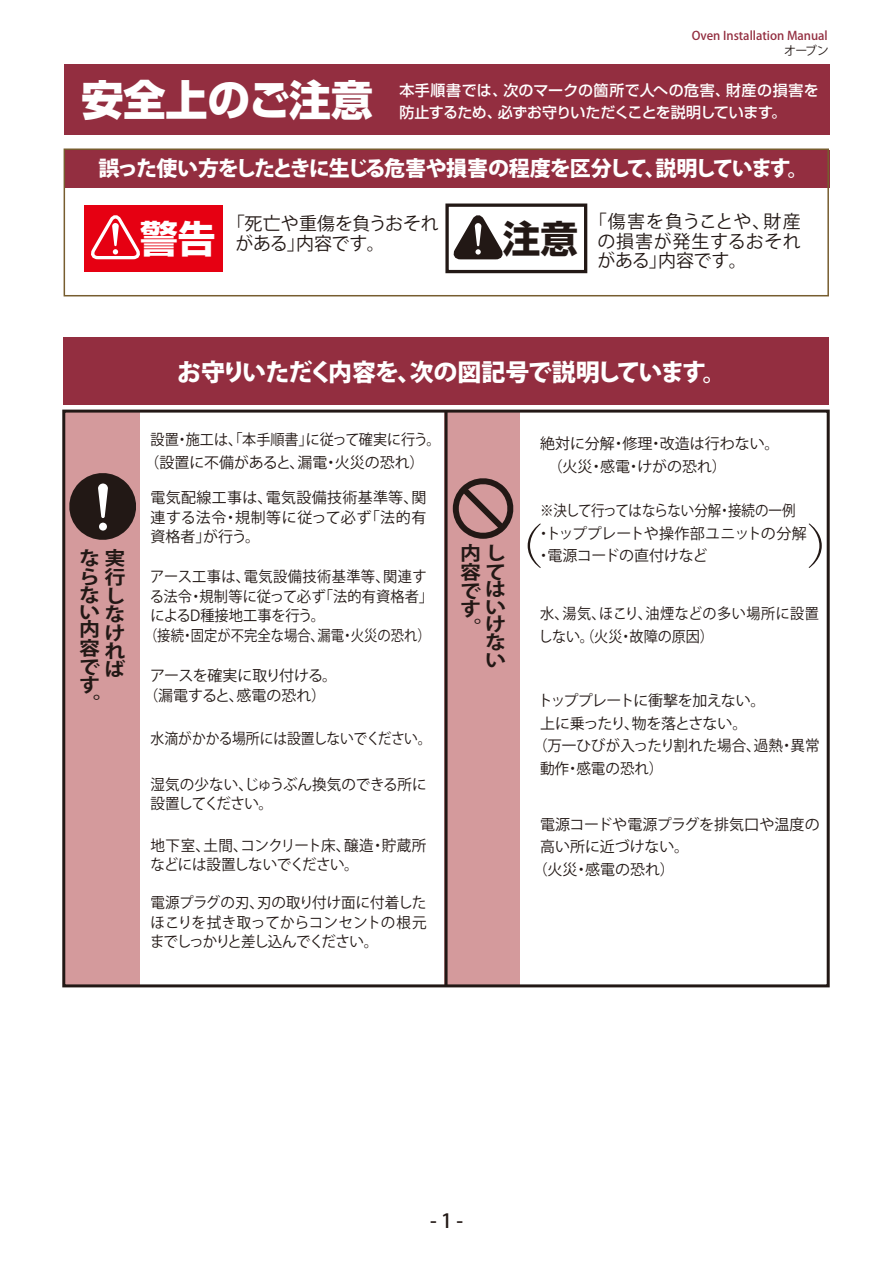
<style>
.page{position:relative;width:893px;height:1263px;background:#fff}
.page>*{position:absolute;margin:0;border:0;box-sizing:border-box;transform-origin:0 0}
.t1{font:800 42px "Shin Go Pro";color:#fff}
.t2{font:700 37.65px "Shin Go Pro";color:#fff}
.t3{font:800 24px "Koz Go Pro";letter-spacing:-.05em;color:#fff}
.t4{font:800 21px "Koz Go Pro";letter-spacing:-.07em;color:#fff}
.t5{font:500 19.5px "Koz Go Std";color:#221815}
.t6{font:700 18.9px/18.5px "Koz Go Std";color:#221815;text-align:justify;scale:1.11 1}
.t7{font:18px/19.5px "Koz Go Std";color:#221815}
.t8{font:18px/19.5px "Koz Go Std";letter-spacing:.04em;color:#221815;text-align:center}
.t9{font:15px/19.5px "Koz Go Std";color:#221815;text-align:justify}
.t10{font:15px/22.5px "Koz Go Std";color:#221815;scale:.94 1}
.t11{font:500 15px/22.5px "Shin Go Pro";letter-spacing:-.005em;color:#fff}
.t12{font:15px/22.5px "Koz Go Std";letter-spacing:-.02em;color:#221815;scale:.9 1}
.t13{font:15px/19.5px "Koz Go Std";letter-spacing:-.04em;color:#221815}
.t14{font:15px "Koz Go Std";letter-spacing:-.05em;color:#221815}
.t15{font:15px "Koz Go Std";color:#221815;scale:.89 1}
.t16{font:15px "Koz Go Std";color:#221815;scale:.95 1}
.t17{font:15px "Koz Go Std";color:#221815;scale:.92 1}
.t18{font:15px "Koz Go Std";letter-spacing:.03em;color:#221815;scale:.95 1}
.t19{font:15px "Koz Go Std";letter-spacing:-.02em;color:#221815;scale:.95 1}
.t20{font:500 12px "Koz Go Std";color:#932e40}
.t21{font:12px "Koz Go Std";color:#221815}
</style>
<div class="page">
<div style="left:64px;top:150px;width:765px;height:38px;background:#932e40"></div>
<div style="left:84px;top:205px;width:139px;height:66px;background:#e60012"></div>
<div style="left:64px;top:148px;width:765px;height:148px;border:2px solid #775d2f"></div>
<svg style="left:91px;top:215px;width:49px;height:45px"></svg>
<div style="left:445px;top:203px;width:142px;height:70px;border:3px solid #221815"></div>
<svg style="left:453px;top:215px;width:50px;height:45px"></svg>
<div style="left:64px;top:64px;width:765px;height:70px;background:#932e40"></div>
<div style="left:65px;top:412px;width:75px;height:573px;background:#d49a9c"></div>
<div style="left:445px;top:412px;width:75px;height:573px;background:#d49a9c"></div>
<svg style="left:453px;top:478px;width:61px;height:61px"></svg>
<svg style="left:69px;top:473px;width:67px;height:67px"></svg>
<div style="left:64px;top:337px;width:765px;height:68px;background:#932e40"></div>
<div style="left:62px;top:410px;width:768px;height:577px;border:3px solid #221815"></div>
<hr style="left:445px;top:411px;width:3px;height:575px;background:#221815">
<svg style="left:528px;top:523px;width:13px;height:45px"></svg>
<svg style="left:809px;top:523px;width:13px;height:45px"></svg>
<p class="t20" style="left:692px;top:28px;width:138px">Oven Installation Manual</p>
<p class="t21" style="left:784px;top:44px;width:46px">オーブン</p>
<p class="t1" style="left:81px;top:67px;width:293px">安全上のご注意</p>
<p class="t11" style="left:399px;top:77px;width:421px">本手順書では、次のマークの箇所で人への危害、財産の損害を防止するため、必ずお守りいただくことを説明しています。</p>
<p class="t4" style="left:98px;top:154px;width:712px">誤った使い方をしたときに生じる危害や損害の程度を区分して、説明しています。</p>
<p class="t7" style="left:235px;top:215px;width:205px;text-indent:-9px">「死亡や重傷を負うおそれがある」内容です。</p>
<p class="t8" style="left:589px;top:212px;width:214px">「傷害を負うことや、財産の損害が発生するおそれ</p>
<p class="t2" style="left:140px;top:209px;width:77px">警告</p>
<p class="t7" style="left:503px;top:251px;width:246px"><sup>注意</sup> がある」内容です。</p>
<p class="t6" style="left:79px;top:550px;width:43px">な実ら行なし</p>
<p class="t6" style="left:79px;top:604px;width:43px;text-align:left">い<br>内<br>容<br>でば</p>
<p class="t6" style="left:79px;top:677px;width:20px">す。</p>
<p class="t6" style="left:104px;top:606px;width:20px">なけれ</p>
<p class="t3" style="left:177px;top:357px;width:551px">お守りいただく内容を、次の図記号で説明しています。</p>
<p class="t10" style="left:151px;top:429px;width:310px">設置・施工は、「本手順書」に従って確実に行う。</p>
<p class="t9" style="left:540px;top:434px;width:241px">絶対に分解・修理・改造は行わない。</p>
<p class="t9" style="left:145px;top:453px;width:281px">（設置に不備があると、漏電・火災の恐れ）</p>
<p class="t9" style="left:540px;top:457px;width:188px">　（火災・感電・けがの恐れ）</p>
<p class="t12" style="left:536px;top:500px;width:302px">※決して行ってはならない分解・接続の一例・トッププレートや操作部ユニットの分解・電源コードの直付けなど</p>
<p class="t9" style="left:151px;top:489px;width:277px">電気配線工事は、電気設備技術基準等、関連する法令・規制等に従って必ず「法的有資格者」が行う。</p>
<p class="t6" style="left:460px;top:545px;width:42px;text-align:left">内し容てではす<br>。</p>
<p class="t18" style="left:150px;top:567px;width:293px">アース工事は、電気設備技術基準等、関連す</p>
<p class="t16" style="left:150px;top:587px;width:300px">る法令・規制等に従って必ず「法的有資格者」</p>
<p class="t19" style="left:151px;top:606px;width:185px">によるD種接地工事を行う。</p>
<p class="t15" style="left:144px;top:626px;width:323px">（接続・固定が不完全な場合、漏電・火災の恐れ）</p>
<p class="t9" style="left:143px;top:667px;width:195px;text-indent:7px">アースを確実に取り付ける。（漏電すると、感電の恐れ）</p>
<p class="t17" style="left:151px;top:729px;width:307px">水滴がかかる場所には設置しないでください。</p>
<p class="t6" style="left:485px;top:599px;width:20px;line-height:17.7px">いけない</p>
<p class="t10" style="left:539px;top:603px;width:300px">水、湯気、ほこり、油煙などの多い場所に設置しない。（火災・故障の原因）</p>
<p class="t14" style="left:538px;top:691px;width:229px">トッププレートに衝撃を加えない。</p>
<p class="t14" style="left:540px;top:714px;width:209px">上に乗ったり、物を落とさない。</p>
<p class="t9" style="left:533px;top:737px;width:288px">（万一ひびが入ったり割れた場合、過熱・異常</p>
<p class="t9" style="left:540px;top:759px;width:125px">動作・感電の恐れ）</p>
<p class="t9" style="left:151px;top:775px;width:277px">湿気の少ない、じゅうぶん換気のできる所に設置してください。</p>
<p class="t13" style="left:151px;top:836px;width:277px">地下室、土間、コンクリート床、醸造・貯蔵所などには設置しないでください。</p>
<p class="t9" style="left:540px;top:815px;width:281px">電源コードや電源プラグを排気口や温度の</p>
<p class="t9" style="left:540px;top:837px;width:151px">高い所に近づけない。</p>
<p class="t9" style="left:533px;top:860px;width:143px">（火災・感電の恐れ）</p>
<p class="t9" style="left:150px;top:894px;width:278px">電源プラグの刃、刃の取り付け面に付着したほこりを拭き取ってからコンセントの根元までしっかりと差し込んでください。</p>
<p class="t5" style="left:430px;top:1208px;width:35px">- 1 -</p>
</div>
